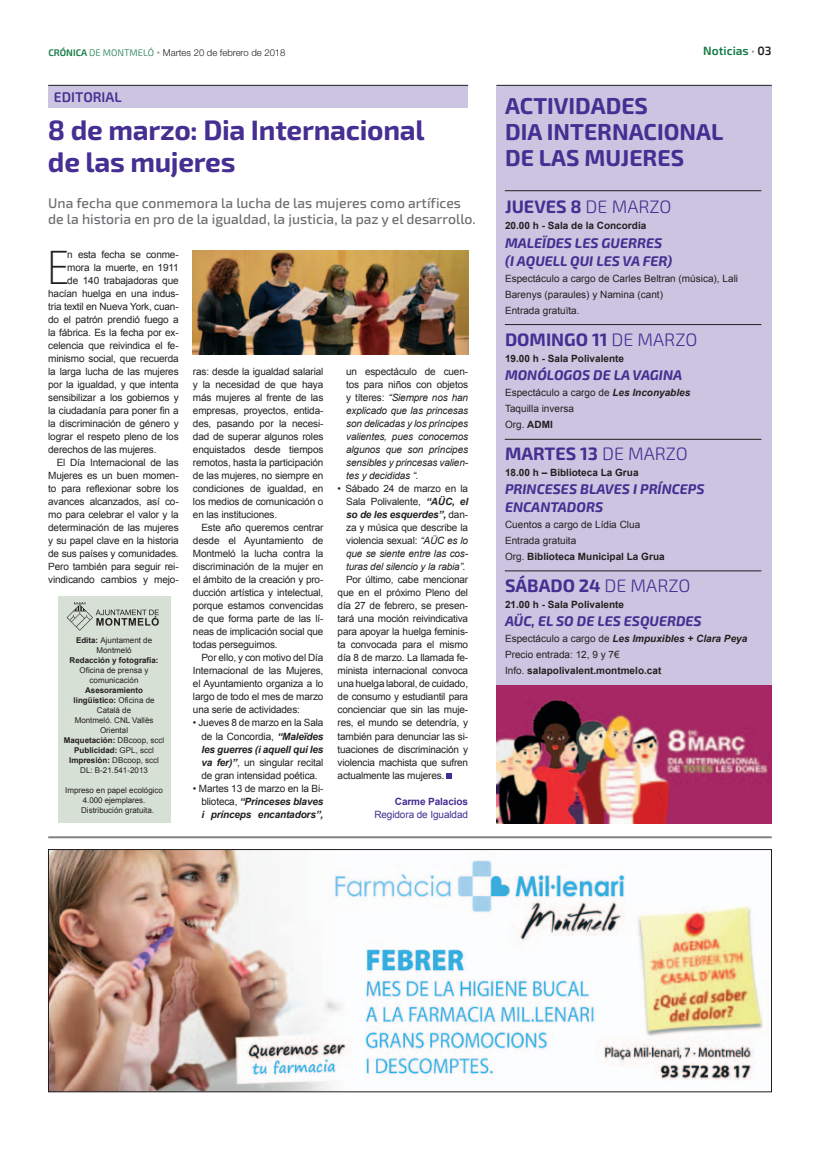
<style>
.page{position:relative;width:820px;height:1163px;background:#fff}
.page>*{position:absolute;margin:0;border:0;box-sizing:border-box;transform-origin:0 0}
.t1{font:100 condensed 46.4px "Helvetica Neue";color:#231f20}
.t2{font:700 28px/32px "Exo 2";letter-spacing:-.01em;color:#452f92}
.t3{font:700 23px/26px "Exo 2";color:#452f92}
.t4{font:700 18px "Exo 2";color:#452f92}
.t5{font:italic 700 14px/18px "Exo 2";color:#452f92}
.t6{font:500 14px/16px "Exo 2";color:#6a6c6f}
.t7{font:600 14px "Exo 2";color:#452f92}
.t8{font:600 12px "Exo 2";color:#117943}
.t9{font:10px/13px "Arial";letter-spacing:-.015em;color:#231f20;text-align:justify}
.t10{font:italic 10px/13px "Arial";letter-spacing:-.015em;color:#231f20;text-align:justify}
.t11{font:700 10px "Arial";color:#231f20}
.t12{font:italic 700 10px/13px "Arial";letter-spacing:-.015em;color:#231f20;text-align:justify}
.t13{font:10px "Arial";letter-spacing:-.01em;color:#452f92}
.t14{font:700 10px "Arial";letter-spacing:-.01em;color:#452f92}
.t15{font:300 9.5px "Helvetica Neue";color:#231f20}
.t16{font:8px/10px "Arial";color:#231f20;text-align:center}
.t17{font:700 8px "Arial";color:#231f20}
.s1{font-family:"Exo 2";font-weight:600;color:#117943}
.s2{font-family:"Exo 2";color:#117943}
.s3{font-family:"Exo 2";font-weight:700;font-size:13px;color:#8d8b8e}
.s4{font-weight:700;font-size:13px;color:#8d8b8e}
.s5{color:#231f20}
.s6{font-weight:700}
.s7{font-weight:700;font-style:italic}
.s8{font-weight:400;font-style:normal}
.s9{font-style:normal}
.s10{font-style:italic}
.s11{font-weight:300}
</style>
<div class="page">
<hr style="left:48px;top:836px;width:723px;height:2px;background:#808285">
<img style="left:50px;top:851px;width:714px;height:238px">
<div style="left:48px;top:849px;width:723px;height:242px;border:1px solid #231f20"></div>
<div style="left:58px;top:596px;width:112px;height:208px;background:#d7e0d5"></div>
<div style="left:58px;top:637px;width:112px;height:186px;background:#d7e0d5"></div>
<svg style="left:67px;top:602px;width:92px;height:28px"></svg>
<div style="left:48px;top:86px;width:420px;height:22px;background:#ccc5e1"></div>
<svg style="left:446px;top:773px;width:6px;height:5px"></svg>
<div style="left:496px;top:85px;width:275px;height:738px;background:#ccc5e1"></div>
<hr style="left:504px;top:190px;width:257px;height:1px;background:#231f20">
<hr style="left:504px;top:324px;width:257px;height:1px;background:#231f20">
<hr style="left:504px;top:439px;width:257px;height:1px;background:#231f20">
<hr style="left:504px;top:570px;width:257px;height:1px;background:#231f20">
<img style="left:496px;top:685px;width:275px;height:138px">
<img style="left:193px;top:251px;width:275px;height:104px">
<hr style="left:48px;top:85px;width:420px;height:1px;background:#231f20">
<hr style="left:496px;top:85px;width:275px;height:1px;background:#231f20">
<p class="t15" style="left:48px;top:46px;width:238px"><span class="s1">CRÓNICA</span> <span class="s2">DE MONTMELÓ</span> <span class="s3">·</span> Martes 20 de febrero de 2018</p>
<p class="t8" style="left:703px;top:43px;width:70px">Noticias <span class="s4">·</span> <span class="s5">03</span></p>
<h3 class="t7" style="left:54px;top:89px;width:69px">EDITORIAL</h3>
<h2 class="t2" style="left:48px;top:115px;width:378px">8 de marzo: Dia Internacional de las mujeres</h2>
<h3 class="t6" style="left:48px;top:196px;width:429px">Una fecha que conmemora la lucha de las mujeres como artífices de la historia en pro de la igualdad, la justicia, la paz y el desarrollo.</h3>
<h1 class="t1" style="left:48px;top:242px;width:21px">E</h1>
<p class="t9" style="left:67px;top:248px;width:113px">n esta fecha se conme-</p>
<p class="t9" style="left:67px;top:261px;width:113px">mora la muerte, en 1911</p>
<p class="t9" style="left:67px;top:274px;width:113px">de 140 trabajadoras que</p>
<p class="t9" style="left:48px;top:287px;width:132px">hacían huelga en una indus-</p>
<p class="t9" style="left:48px;top:300px;width:131px">tria textil en Nueva York, cuan-</p>
<p class="t9" style="left:48px;top:313px;width:132px">do el patrón prendió fuego a</p>
<p class="t9" style="left:48px;top:326px;width:132px">la fábrica. Es la fecha por ex-</p>
<p class="t9" style="left:48px;top:339px;width:132px">celencia que reivindica el fe-</p>
<p class="t9" style="left:48px;top:352px;width:132px">minismo social, que recuerda</p>
<p class="t9" style="left:48px;top:365px;width:132px">la larga lucha de las mujeres</p>
<p class="t9" style="left:48px;top:378px;width:132px">por la igualdad, y que intenta</p>
<p class="t9" style="left:48px;top:391px;width:132px">sensibilizar a los gobiernos y</p>
<p class="t9" style="left:48px;top:404px;width:132px">la ciudadanía para poner fin a</p>
<p class="t9" style="left:48px;top:417px;width:132px">la discriminación de género y</p>
<p class="t9" style="left:48px;top:430px;width:132px">lograr el respeto pleno de los</p>
<p class="t9" style="left:48px;top:443px;width:110px">derechos de las mujeres.</p>
<p class="t9" style="left:57px;top:456px;width:123px">El Día Internacional de las</p>
<p class="t9" style="left:48px;top:469px;width:132px">Mujeres es un buen momen-</p>
<p class="t9" style="left:48px;top:482px;width:132px">to para reflexionar sobre los</p>
<p class="t9" style="left:48px;top:495px;width:132px">avances alcanzados, así co-</p>
<p class="t9" style="left:48px;top:508px;width:132px">mo para celebrar el valor y la</p>
<p class="t9" style="left:48px;top:521px;width:132px">determinación de las mujeres</p>
<p class="t9" style="left:48px;top:534px;width:132px">y su papel clave en la historia</p>
<p class="t9" style="left:48px;top:547px;width:132px">de sus países y comunidades.</p>
<p class="t9" style="left:48px;top:560px;width:132px">Pero también para seguir rei-</p>
<p class="t9" style="left:48px;top:573px;width:132px">vindicando cambios y mejo-</p>
<p class="t16" style="left:76px;top:635px;width:78px"><span class="s6">Edita:</span> Ajuntament de<br>Montmeló</p>
<p class="t17" style="left:70px;top:655px;width:90px">Redacción y fotografía:</p>
<p class="t16" style="left:80px;top:665px;width:70px">Oficina de prensa y comunicación</p>
<p class="t16" style="left:64px;top:685px;width:102px"><span class="s6">Asesoramiento lingüístico:</span> Oficina de<br>Català de<br>Montmeló. CNL Vallès<br>Oriental<br><span class="s6">Maquetación:</span> DBcoop, sccl<br><span class="s6">Publicidad:</span> GPL, sccl<br><span class="s6">Impresión:</span> DBcoop, sccl<br>DL: B-21.541-2013</p>
<p class="t16" style="left:81px;top:785px;width:83px;text-align:left;text-indent:-16px">Impreso en papel ecológico<br>4.000 ejemplares.<br>Distribución gratuita.</p>
<p class="t9" style="left:193px;top:365px;width:132px">ras: desde la igualdad salarial y la necesidad de que haya más mujeres al frente de las empresas, proyectos, entida&shy;des, pasando por la necesi&shy;dad de superar algunos roles enquistados desde tiempos remotos, hasta la participación de las mujeres, no siempre en condiciones de igualdad, en los medios de comunicación o en las instituciones.</p>
<p class="t9" style="left:193px;top:521px;width:132px;text-indent:8px">Este año queremos centrar desde el Ayuntamiento de Montmeló la lucha contra la discriminación de la mujer en el ámbito de la creación y pro&shy;ducción artística y intelectual, porque estamos convencidas de que forma parte de las lí&shy;neas de implicación social que todas perseguimos.</p>
<p class="t9" style="left:193px;top:651px;width:132px;text-indent:8px">Por ello, y con motivo del Día Internacional de las Mujeres, el Ayuntamiento organiza a lo largo de todo el mes de marzo una serie de actividades:</p>
<p class="t9" style="left:201px;top:716px;width:123px;text-indent:-8px">• Jueves 8 de marzo en la Sala de la Concordia, <span class="s7">“Maleïdes les guerres (i aquell qui les va fer)”</span>, un singular recital de gran intensidad poética.</p>
<p class="t12" style="left:201px;top:781px;width:123px;text-indent:-8px"><span class="s8">• Martes 13 de marzo en la Bi&shy;blioteca,</span> “Princeses blaves i prínceps encantadors”,</p>
<p class="t10" style="left:346px;top:365px;width:123px"><span class="s9">un espectáculo de cuen&shy;tos para niños con objetos y títeres:</span> “Siempre nos han explicado que las princesas son delicadas y los príncipes valientes, pues conocemos algunos que son príncipes sensibles y princesas valien&shy;tes y decididas “.</p>
<p class="t9" style="left:346px;top:482px;width:123px;text-indent:-9px">• Sábado 24 de marzo en la Sala Polivalente, <span class="s7">“AÜC, el so de les esquerdes”,</span> dan&shy;za y música que describe la violencia sexual: <span class="s10">“AÜC es lo que se siente entre las cos&shy;turas del silencio y la rabia”.</span></p>
<p class="t9" style="left:337px;top:573px;width:132px;text-indent:9px">Por último, cabe mencionar que en el próximo Pleno del día 27 de febrero, se presen&shy;tará una moción reivindicativa para apoyar la huelga feminis&shy;ta convocada para el mismo día 8 de marzo. La llamada fe&shy;minista internacional convoca una huelga laboral, de cuidado, de consumo y estudiantil para concienciar que sin las muje&shy;res, el mundo se detendría, y también para denunciar las si&shy;tuaciones de discriminación y violencia machista que sufren actualmente las mujeres.</p>
<p class="t14" style="left:395px;top:794px;width:75px">Carme Palacios</p>
<p class="t13" style="left:374px;top:807px;width:95px">Regidora de Igualdad</p>
<h3 class="t3" style="left:505px;top:94px;width:220px">ACTIVIDADES<br>DIA INTERNACIONAL<br>DE LAS MUJERES</h3>
<h3 class="t4" style="left:505px;top:196px;width:168px">JUEVES 8 <span class="s11">DE MARZO</span></h3>
<p class="t11" style="left:505px;top:219px;width:143px">20.00 h - Sala de la Concordia</p>
<h3 class="t5" style="left:505px;top:234px;width:169px">MALEÏDES LES GUERRES (I AQUELL QUI LES VA FER)</h3>
<p class="t9" style="left:505px;top:270px;width:234px;line-height:16px;text-align:left">Espectáculo a cargo de Carles Beltran (música), Lali<br>Barenys (paraules) y Namina (cant)<br>Entrada gratuïta.</p>
<h3 class="t4" style="left:505px;top:328px;width:194px">DOMINGO 11 <span class="s11">DE MARZO</span></h3>
<p class="t11" style="left:505px;top:351px;width:120px">19.00 h - Sala Polivalente</p>
<h3 class="t5" style="left:505px;top:366px;width:178px">MONÓLOGOS DE LA VAGINA</h3>
<p class="t9" style="left:505px;top:384px;width:187px;line-height:16px;text-align:left">Espectáculo a cargo de <span class="s7">Les Inconyables<br></span>Taquilla inversa<br>Org. <span class="s6">ADMI</span></p>
<h3 class="t4" style="left:505px;top:442px;width:184px">MARTES 13 <span class="s11">DE MARZO</span></h3>
<p class="t11" style="left:505px;top:465px;width:135px">18.00 h – Biblioteca La Grua</p>
<h3 class="t5" style="left:505px;top:480px;width:201px">PRINCESES BLAVES I PRÍNCEPS<br>ENCANTADORS</h3>
<p class="t9" style="left:505px;top:516px;width:161px;line-height:16px;text-align:left">Cuentos a cargo de Lídia Clua<br>Entrada gratuita<br>Org. <span class="s6">Biblioteca Municipal La Grua</span></p>
<h3 class="t4" style="left:505px;top:574px;width:187px">SÁBADO 24 <span class="s11">DE MARZO</span></h3>
<p class="t11" style="left:505px;top:597px;width:120px">21.00 h - Sala Polivalente</p>
<h3 class="t5" style="left:505px;top:612px;width:198px">AÜC, EL SO DE LES ESQUERDES</h3>
<p class="t9" style="left:505px;top:630px;width:244px;line-height:16px;text-align:left">Espectáculo a cargo de <span class="s7">Les Impuxibles + Clara Peya<br></span>Precio entrada: 12, 9 y 7€<br>Info. <span class="s6">salapolivalent.montmelo.cat</span></p>
</div>
